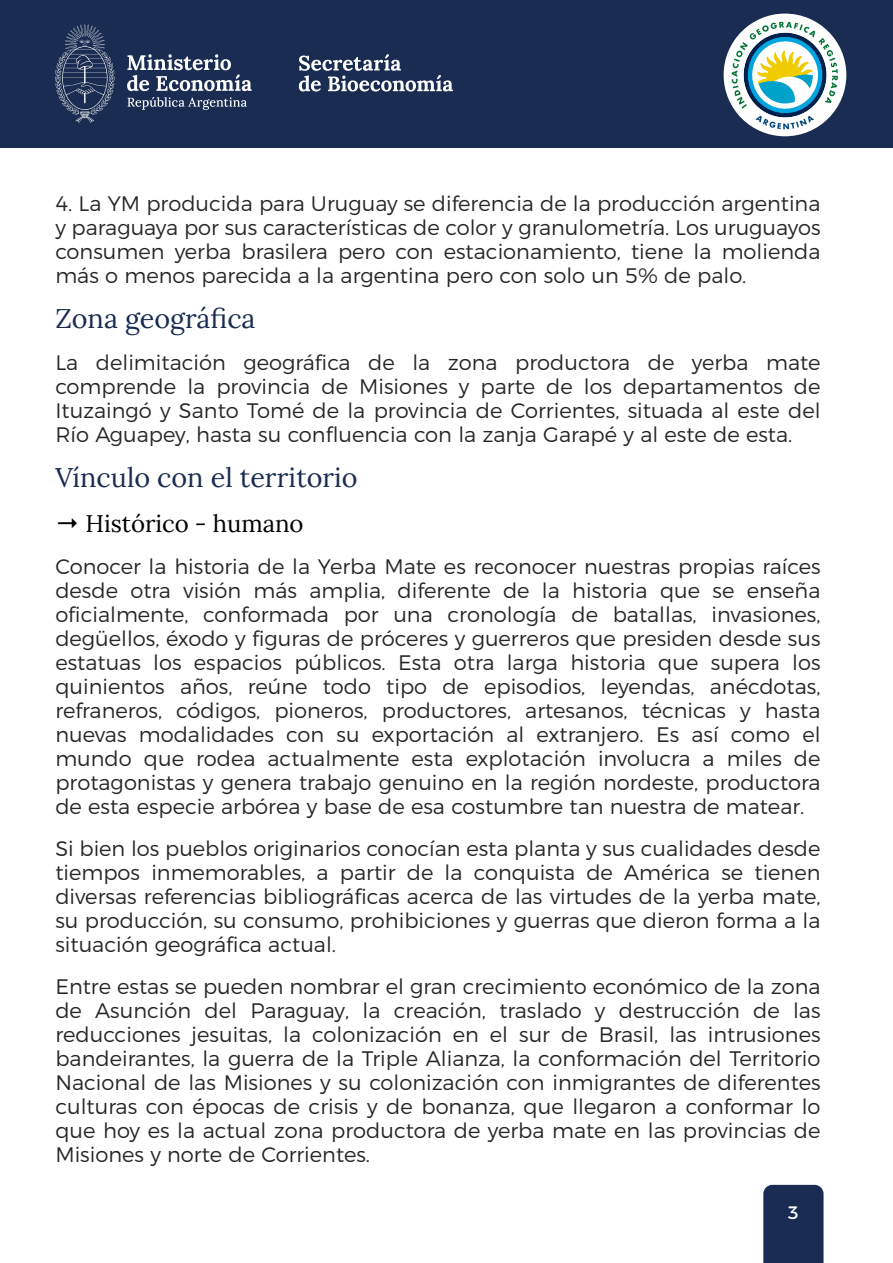
<style>
.page{position:relative;width:893px;height:1263px;background:#fff}
.page>*{position:absolute;margin:0;border:0;box-sizing:border-box;transform-origin:0 0}
.t1{font:27px "Lora";color:#1a2c51}
.t2{font:24px "Lora";letter-spacing:-.005em;color:#000}
.t3{font:300 21px/24px "Montserrat";color:#262626;text-align:justify}
.t4{font:18px "Montserrat";color:#fff}
.s1{font-family:"Lucida Grande"}
</style>
<div class="page">
<div style="left:763px;top:1185px;width:60px;height:78px;background:#1a2c51"></div>
<div style="left:0;top:0;width:893px;height:148px;background:#1a2c51"></div>
<div style="left:724px;top:14px;width:122px;height:122px;background:#fff;border-radius:50%"></div>
<svg style="left:732px;top:22px;width:106px;height:107px"></svg>
<svg style="left:299px;top:54px;width:154px;height:38px"></svg>
<svg style="left:128px;top:97px;width:119px;height:13px"></svg>
<svg style="left:127px;top:54px;width:125px;height:37px"></svg>
<svg style="left:55px;top:24px;width:60px;height:99px"></svg>
<p class="t3" style="left:55px;top:191px;width:767px">4. La YM producida para Uruguay se diferencia de la producción argentina y paraguaya por sus características de color y granulometría. Los uruguayos consumen yerba brasilera pero con estacionamiento, tiene la molienda más o menos parecida a la argentina pero con solo un 5% de palo.</p>
<p class="t1" style="left:55px;top:300px;width:202px">Zona geográfica</p>
<p class="t3" style="left:55px;top:350px;width:767px">La delimitación geográfica de la zona productora de yerba mate comprende la provincia de Misiones y parte de los departamentos de Ituzaingó y Santo Tomé de la provincia de Corrientes, situada al este del Río Aguapey, hasta su confluencia con la zanja Garapé y al este de esta.</p>
<p class="t1" style="left:55px;top:459px;width:304px">Vínculo con el territorio</p>
<p class="t2" style="left:55px;top:507px;width:250px"><span class="s1">→</span> Histórico - humano</p>
<p class="t3" style="left:55px;top:554px;width:767px">Conocer la historia de la Yerba Mate es reconocer nuestras propias raíces desde otra visión más amplia, diferente de la historia que se enseña oficialmente, conformada por una cronología de batallas, invasiones, degüellos, éxodo y figuras de próceres y guerreros que presiden desde sus estatuas los espacios públicos. Esta otra larga historia que supera los quinientos años, reúne todo tipo de episodios, leyendas, anécdotas, refraneros, códigos, pioneros, productores, artesanos, técnicas y hasta nuevas modalidades con su exportación al extranjero. Es así como el mundo que rodea actualmente esta explotación involucra a miles de protagonistas y genera trabajo genuino en la región nordeste, productora de esta especie arbórea y base de esa costumbre tan nuestra de matear.</p>
<p class="t3" style="left:55px;top:836px;width:767px">Si bien los pueblos originarios conocían esta planta y sus cualidades desde tiempos inmemorables, a partir de la conquista de América se tienen diversas referencias bibliográficas acerca de las virtudes de la yerba mate, su producción, su consumo, prohibiciones y guerras que dieron forma a la situación geográfica actual.</p>
<p class="t3" style="left:55px;top:974px;width:767px">Entre estas se pueden nombrar el gran crecimiento económico de la zona de Asunción del Paraguay, la creación, traslado y destrucción de las reducciones jesuitas, la colonización en el sur de Brasil, las intrusiones bandeirantes, la guerra de la Triple Alianza, la conformación del Territorio Nacional de las Misiones y su colonización con inmigrantes de diferentes culturas con épocas de crisis y de bonanza, que llegaron a conformar lo que hoy es la actual zona productora de yerba mate en las provincias de Misiones y norte de Corrientes.</p>
<p class="t4" style="left:788px;top:1201px;width:13px">3</p>
</div>
